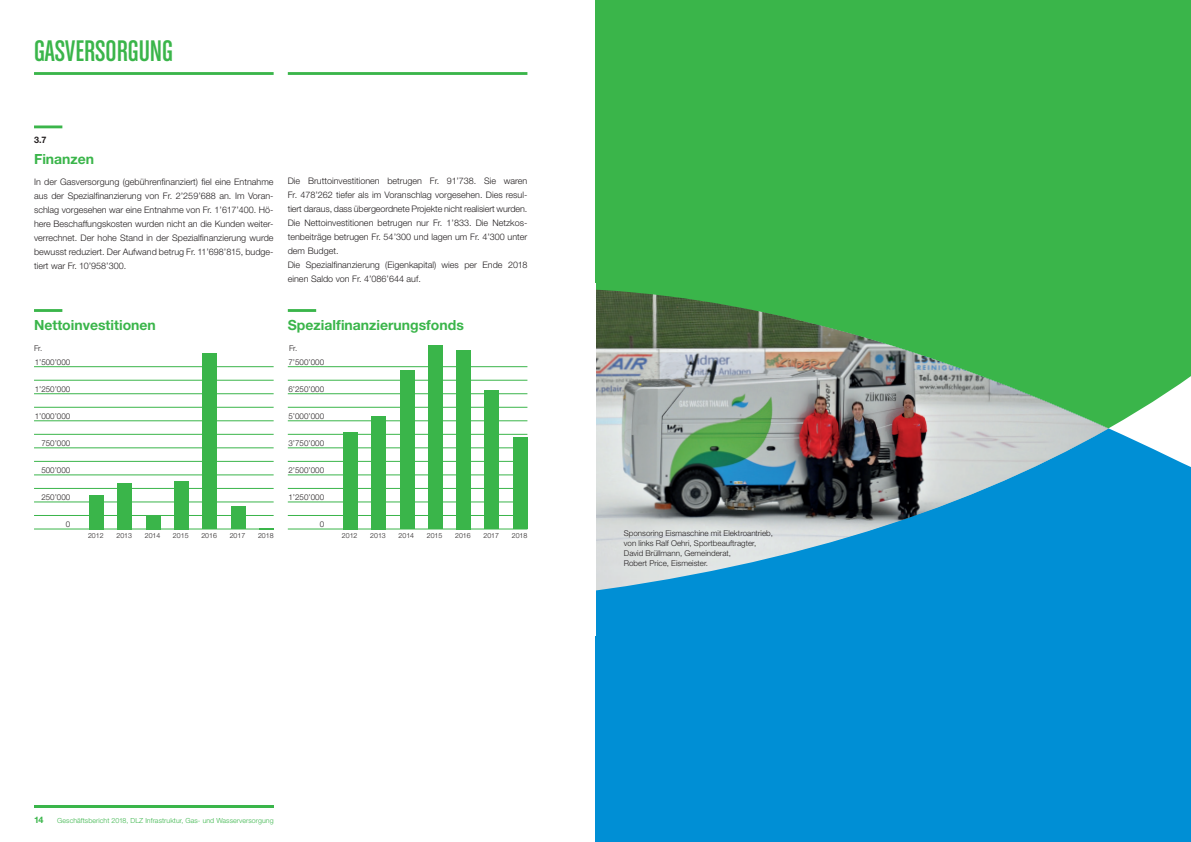
<style>
.page{position:relative;width:1191px;height:842px;background:#fff}
.page>*{position:absolute;margin:0;border:0;box-sizing:border-box;transform-origin:0 0}
.t1{font:31.7px "Chalet Comprime Cologne Sixty";color:#3ab54a}
.t2{font:700 14px "Helvetica Neue LT Std";color:#3ab54a}
.t3{font:300 9px/14px "Helvetica Neue LT Std";color:#231f20;text-align:justify}
.t4{font:700 9px "Helvetica Neue LT Std";color:#231f20}
.t5{font:700 9px "Helvetica Neue LT Std";color:#3ab54a}
.t6{font:300 8px/10px "Helvetica Neue LT Std";color:#231f20}
.t7{font:300 7px "Helvetica Neue LT Std";letter-spacing:.01em;color:#3ab54a}
.t8{font:300 7px "Helvetica Neue LT Std";color:#231f20}
</style>
<div class="page">
<svg style="left:595px;top:0;width:596px;height:842px;background:#20a38b"></svg>
<img style="left:595px;top:288px;width:513px;height:313px">
<hr style="left:34px;top:805px;width:240px;height:3px;background:#3ab54a">
<hr style="left:34px;top:72px;width:240px;height:3px;background:#3ab54a">
<hr style="left:288px;top:72px;width:239px;height:3px;background:#3ab54a">
<hr style="left:34px;top:125px;width:28px;height:3px;background:#3ab54a">
<hr style="left:34px;top:309px;width:28px;height:3px;background:#3ab54a">
<hr style="left:34px;top:380px;width:240px;height:1px;background:#3ab54a">
<hr style="left:34px;top:461px;width:240px;height:1px;background:#3ab54a">
<hr style="left:34px;top:407px;width:240px;height:1px;background:#3ab54a">
<hr style="left:34px;top:488px;width:240px;height:1px;background:#3ab54a">
<hr style="left:34px;top:434px;width:240px;height:1px;background:#3ab54a">
<hr style="left:34px;top:515px;width:240px;height:1px;background:#3ab54a">
<hr style="left:34px;top:366px;width:240px;height:1px;background:#3ab54a">
<hr style="left:34px;top:448px;width:240px;height:1px;background:#3ab54a">
<hr style="left:34px;top:393px;width:240px;height:1px;background:#3ab54a">
<hr style="left:34px;top:475px;width:240px;height:1px;background:#3ab54a">
<hr style="left:34px;top:420px;width:240px;height:1px;background:#3ab54a">
<hr style="left:34px;top:502px;width:240px;height:1px;background:#3ab54a">
<hr style="left:34px;top:529px;width:240px;height:1px;background:#3ab54a">
<div style="left:203px;top:353px;width:14px;height:176px;background:#3ab54a"></div>
<div style="left:89px;top:495px;width:15px;height:34px;background:#3ab54a"></div>
<div style="left:118px;top:483px;width:14px;height:46px;background:#3ab54a"></div>
<div style="left:146px;top:516px;width:14px;height:13px;background:#3ab54a"></div>
<div style="left:174px;top:481px;width:15px;height:48px;background:#3ab54a"></div>
<div style="left:231px;top:507px;width:14px;height:22px;background:#3ab54a"></div>
<svg style="left:259px;top:528px;width:15px;height:1px"></svg>
<hr style="left:288px;top:380px;width:239px;height:1px;background:#3ab54a">
<hr style="left:288px;top:461px;width:239px;height:1px;background:#3ab54a">
<hr style="left:288px;top:407px;width:239px;height:1px;background:#3ab54a">
<hr style="left:288px;top:488px;width:239px;height:1px;background:#3ab54a">
<hr style="left:288px;top:434px;width:239px;height:1px;background:#3ab54a">
<hr style="left:288px;top:515px;width:239px;height:1px;background:#3ab54a">
<hr style="left:288px;top:366px;width:239px;height:1px;background:#3ab54a">
<hr style="left:288px;top:448px;width:239px;height:1px;background:#3ab54a">
<hr style="left:288px;top:393px;width:239px;height:1px;background:#3ab54a">
<hr style="left:288px;top:475px;width:239px;height:1px;background:#3ab54a">
<hr style="left:288px;top:420px;width:239px;height:1px;background:#3ab54a">
<hr style="left:288px;top:502px;width:239px;height:1px;background:#3ab54a">
<hr style="left:288px;top:529px;width:239px;height:1px;background:#3ab54a">
<div style="left:456px;top:350px;width:15px;height:179px;background:#3ab54a"></div>
<div style="left:343px;top:432px;width:14px;height:97px;background:#3ab54a"></div>
<div style="left:372px;top:416px;width:14px;height:113px;background:#3ab54a"></div>
<div style="left:400px;top:370px;width:14px;height:159px;background:#3ab54a"></div>
<div style="left:428px;top:345px;width:14px;height:184px;background:#3ab54a"></div>
<hr style="left:288px;top:309px;width:28px;height:3px;background:#3ab54a">
<div style="left:485px;top:390px;width:14px;height:139px;background:#3ab54a"></div>
<div style="left:513px;top:438px;width:14px;height:91px;background:#3ab54a"></div>
<h1 class="t1" style="left:34px;top:33px;width:140px">GASVERSORGUNG</h1>
<p class="t4" style="left:34px;top:134px;width:14px">3.7</p>
<h2 class="t2" style="left:34px;top:150px;width:62px">Finanzen</h2>
<p class="t3" style="left:34px;top:174px;width:241px">In der Gasversorgung (gebührenfinanziert) fiel eine Entnahme aus der Spezialfinanzierung von Fr. 2’259’688 an. Im Voran&shy;schlag vorgesehen war eine Entnahme von Fr. 1’617’400. Hö&shy;here Beschaffungskosten wurden nicht an die Kunden weiter&shy;verrechnet. Der hohe Stand in der Spezialfinanzierung wurde bewusst reduziert. Der Aufwand betrug Fr. 11’698’815, budge&shy;tiert war Fr. 10’958’300.</p>
<p class="t3" style="left:288px;top:174px;width:241px;text-align:left">Die Bruttoinvestitionen betrugen Fr. 91’738. Sie waren Fr. 478’262 tiefer als im Voranschlag vorgesehen. Dies resul&shy;tiert daraus, dass übergeordnete Projekte nicht realisiert wurden.<br>Die Nettoinvestitionen betrugen nur Fr. 1’833. Die Netzkos&shy;tenbeiträge betrugen Fr. 54’300 und lagen um Fr. 4’300 unter dem Budget.<br>Die Spezialfinanzierung (Eigenkapital) wies per Ende 2018 einen Saldo von Fr. 4’086’644 auf.</p>
<h2 class="t2" style="left:34px;top:317px;width:123px">Nettoinvestitionen</h2>
<p class="t6" style="left:35px;top:357px;width:37px">1’500’000</p>
<p class="t6" style="left:35px;top:384px;width:37px">1’250’000</p>
<p class="t6" style="left:35px;top:411px;width:37px">1’000’000</p>
<p class="t6" style="left:41px;top:438px;width:30px">750’000</p>
<p class="t6" style="left:41px;top:465px;width:30px">500’000</p>
<p class="t6" style="left:41px;top:492px;width:30px">250’000</p>
<p class="t6" style="left:66px;top:519px;width:6px">0</p>
<p class="t8" style="left:88px;top:531px;width:17px">2012</p>
<p class="t8" style="left:116px;top:531px;width:17px">2013</p>
<p class="t8" style="left:145px;top:531px;width:17px">2014</p>
<p class="t8" style="left:173px;top:531px;width:17px">2015</p>
<p class="t8" style="left:201px;top:531px;width:17px">2016</p>
<p class="t8" style="left:230px;top:531px;width:17px">2017</p>
<p class="t8" style="left:258px;top:531px;width:17px">2018</p>
<h2 class="t2" style="left:288px;top:317px;width:178px">Spezialfinanzierungsfonds</h2>
<p class="t6" style="left:34px;top:343px;width:10px">Fr.</p>
<p class="t6" style="left:289px;top:343px;width:10px">Fr.</p>
<p class="t6" style="left:288px;top:357px;width:37px">7’500’000</p>
<p class="t6" style="left:288px;top:384px;width:37px">6’250’000</p>
<p class="t6" style="left:288px;top:411px;width:37px">5’000’000</p>
<p class="t6" style="left:288px;top:438px;width:37px">3’750’000</p>
<p class="t6" style="left:288px;top:465px;width:37px">2’500’000</p>
<p class="t6" style="left:288px;top:492px;width:37px">1’250’000</p>
<p class="t6" style="left:320px;top:519px;width:6px">0</p>
<p class="t8" style="left:342px;top:531px;width:17px">2012</p>
<p class="t8" style="left:370px;top:531px;width:17px">2013</p>
<p class="t8" style="left:398px;top:531px;width:17px">2014</p>
<p class="t8" style="left:427px;top:531px;width:17px">2015</p>
<p class="t8" style="left:455px;top:531px;width:17px">2016</p>
<p class="t8" style="left:483px;top:531px;width:17px">2017</p>
<p class="t8" style="left:512px;top:531px;width:17px">2018</p>
<p class="t6" style="left:624px;top:528px;width:151px">Sponsoring Eismaschine mit Elektroantrieb, von links Ralf Oehri, Sportbeauftragter, David Brüllmann, Gemeinderat,<br>Robert Price, Eismeister.</p>
<p class="t5" style="left:34px;top:814px;width:11px">14</p>
<p class="t7" style="left:57px;top:816px;width:218px">Geschäftsbericht 2018, DLZ Infrastruktur, Gas- und Wasserversorgung</p>
</div>
